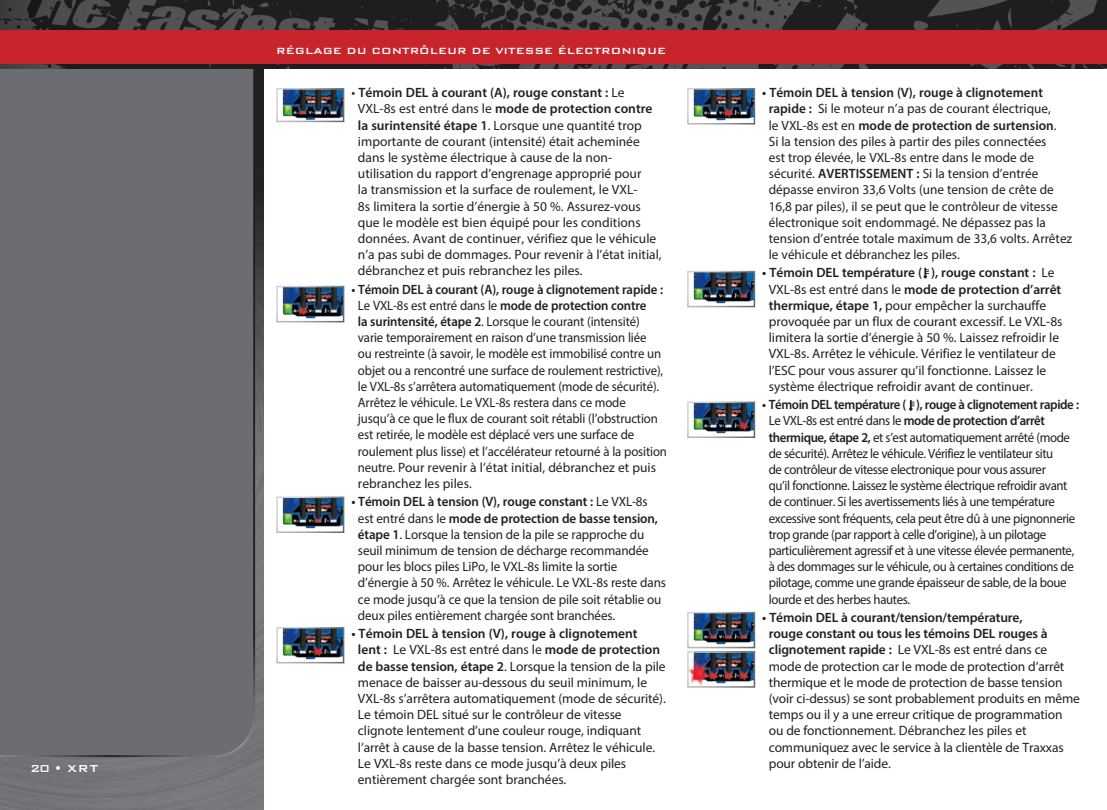
<style>
.page{position:relative;width:1107px;height:810px;background:#fff}
.page>*{position:absolute;margin:0;border:0;box-sizing:border-box;transform-origin:0 0}
.t1{font:13.5px/16.2px "Myriad Pro";letter-spacing:-.01em;color:#231f20}
.t2{font:13.5px/16.2px "Myriad Pro";letter-spacing:-.03em;color:#231f20;scale:.95 1}
.t3{font:13.5px/16.2px "Myriad Pro";letter-spacing:-.01em;color:#231f20;scale:.95 1}
.t4{font:13.5px "Bank Gothic Medium BT";color:#fff}
.t5{font:900 expanded 12.15px "Helvetica Neue LT Std";color:#231f20}
.t6{font:12px "Bank Gothic Medium BT";color:#fff}
.s1{font-weight:600}
</style>
<div class="page">
<img style="left:0;top:68px;width:263px;height:742px">
<div style="left:0;top:68px;width:256px;height:690px;background:#6c6d70"></div>
<img style="left:0;top:0;width:1107px;height:68px">
<div style="left:0;top:30px;width:1107px;height:34px;background:#c8242b"></div>
<img style="left:282px;top:91px;width:59px;height:28px">
<div style="left:276px;top:88px;width:68px;height:34px;border:2px solid #fff"></div>
<img style="left:282px;top:289px;width:59px;height:30px">
<div style="left:276px;top:286px;width:68px;height:36px;border:2px solid #fff"></div>
<img style="left:282px;top:500px;width:59px;height:29px">
<div style="left:276px;top:497px;width:68px;height:36px;border:2px solid #fff"></div>
<img style="left:693px;top:91px;width:59px;height:30px">
<div style="left:687px;top:88px;width:68px;height:37px;border:2px solid #fff"></div>
<img style="left:282px;top:630px;width:59px;height:30px">
<div style="left:276px;top:627px;width:68px;height:36px;border:2px solid #fff"></div>
<img style="left:693px;top:274px;width:59px;height:30px">
<div style="left:687px;top:271px;width:68px;height:36px;border:2px solid #fff"></div>
<img style="left:693px;top:405px;width:59px;height:29px">
<div style="left:687px;top:402px;width:68px;height:36px;border:2px solid #fff"></div>
<img style="left:693px;top:615px;width:59px;height:30px">
<div style="left:687px;top:612px;width:68px;height:36px;border:2px solid #fff"></div>
<img style="left:690px;top:654px;width:62px;height:31px">
<div style="left:687px;top:651px;width:68px;height:37px;border:2px solid #fff"></div>
<svg style="left:924px;top:268px;width:5px;height:10px"></svg>
<svg style="left:909px;top:400px;width:6px;height:11px"></svg>
<p class="t4" style="left:30px;top:761px;width:70px">20 • XRT</p>
<p class="t6" style="left:276px;top:44px;width:391px">RÉGLAGE DU CONTRÔLEUR DE VITESSE ÉLECTRONIQUE</p>
<p class="t1" style="left:358px;top:84px;width:305px;text-indent:-6px">• <span class="s1">Témoin DEL à courant (A), rouge constant :</span> Le VXL-8s est entré dans le <span class="s1">mode de protection contre la surintensité étape 1</span>. Lorsque une quantité trop importante de courant (intensité) était acheminée dans le système électrique à cause de la non&shy;utilisation du rapport d’engrenage approprié pour<br>la transmission et la surface de roulement, le VXL-<br>8s limitera la sortie d’énergie à 50 %. Assurez-vous que le modèle est bien équipé pour les conditions données. Avant de continuer, vérifiez que le véhicule n’a pas subi de dommages. Pour revenir à l’état initial, débranchez et puis rebranchez les piles.</p>
<p class="t3" style="left:358px;top:281px;width:327px;text-indent:-6px"><span class="s1">• Témoin DEL à courant (A), rouge à clignotement rapide :<br></span>Le VXL-8s est entré dans le <span class="s1">mode de protection contre<br>la surintensité, étape 2</span>. Lorsque le courant (intensité) varie temporairement en raison d’une transmission liée<br>ou restreinte (à savoir, le modèle est immobilisé contre un objet ou a rencontré une surface de roulement restrictive), le VXL-8s s’arrêtera automatiquement (mode de sécurité).<br>Arrêtez le véhicule. Le VXL-8s restera dans ce mode<br>jusqu’à ce que le flux de courant soit rétabli (l’obstruction est retirée, le modèle est déplacé vers une surface de roulement plus lisse) et l’accélérateur retourné à la position neutre. Pour revenir à l’état initial, débranchez et puis rebranchez les piles.</p>
<p class="t1" style="left:358px;top:494px;width:310px;text-indent:-6px"><span class="s1">• Témoin DEL à tension (V), rouge constant :</span> Le VXL-8s est entré dans le <span class="s1">mode de protection de basse tension, étape 1</span>. Lorsque la tension de la pile se rapproche du seuil minimum de tension de décharge recommandée pour les blocs piles LiPo, le VXL-8s limite la sortie d’énergie à 50 %. Arrêtez le véhicule. Le VXL-8s reste dans ce mode jusqu’à ce que la tension de pile soit rétablie ou deux piles entièrement chargée sont branchées.</p>
<p class="t1" style="left:358px;top:625px;width:309px;text-indent:-6px"><span class="s1">• Témoin DEL à tension (V), rouge à clignotement<br>lent :</span> Le VXL-8s est entré dans le <span class="s1">mode de protection de basse tension, étape 2</span>. Lorsque la tension de la pile menace de baisser au-dessous du seuil minimum, le VXL-8s s’arrêtera automatiquement (mode de sécurité).<br>Le témoin DEL situé sur le contrôleur de vitesse clignote lentement d’une couleur rouge, indiquant l’arrêt à cause de la basse tension. Arrêtez le véhicule.<br>Le VXL-8s reste dans ce mode jusqu’à deux piles entièrement chargée sont branchées.</p>
<p class="t1" style="left:769px;top:84px;width:305px;text-indent:-6px"><span class="s1">• Témoin DEL à tension (V), rouge à clignotement rapide :</span> Si le moteur n’a pas de courant électrique,<br>le VXL-8s est en <span class="s1">mode de protection de surtension</span>.<br>Si la tension des piles à partir des piles connectées<br>est trop élevée, le VXL-8s entre dans le mode de sécurité. <span class="s1">AVERTISSEMENT :</span> Si la tension d’entrée dépasse environ 33,6 Volts (une tension de crête de 16,8 par piles), il se peut que le contrôleur de vitesse électronique soit endommagé. Ne dépassez pas la tension d’entrée totale maximum de 33,6 volts. Arrêtez le véhicule et débranchez les piles.</p>
<p class="t1" style="left:769px;top:265px;width:295px;text-indent:-6px"><span class="s1">• Témoin DEL température ( ), rouge constant :</span> Le VXL-8s est entré dans le <span class="s1">mode de protection d’arrêt thermique, étape 1,</span> pour empêcher la surchauffe provoquée par un flux de courant excessif. Le VXL-8s limitera la sortie d’énergie à 50 %. Laissez refroidir le VXL-8s. Arrêtez le véhicule. Vérifiez le ventilateur de l’ESC pour vous assurer qu’il fonctionne. Laissez le système électrique refroidir avant de continuer.</p>
<p class="t2" style="left:769px;top:396px;width:328px;text-indent:-6px"><span class="s1">• Témoin DEL température ( ), rouge à clignotement rapide :<br></span>Le VXL-8s est entré dans le <span class="s1">mode de protection d’arrêt thermique, étape 2,</span> et s’est automatiquement arrêté (mode de sécurité). Arrêtez le véhicule. Vérifiez le ventilateur situ<br>de contrôleur de vitesse electronique pour vous assurer<br>qu’il fonctionne. Laissez le système électrique refroidir avant de continuer. Si les avertissements liés à une température excessive sont fréquents, cela peut être dû à une pignonnerie trop grande (par rapport à celle d’origine), à un pilotage particulièrement agressif et à une vitesse élevée permanente, à des dommages sur le véhicule, ou à certaines conditions de pilotage, comme une grande épaisseur de sable, de la boue lourde et des herbes hautes.</p>
<p class="t1" style="left:769px;top:609px;width:313px;text-indent:-6px"><span class="s1">• Témoin DEL à courant/tension/température,<br>rouge constant ou tous les témoins DEL rouges à clignotement rapide :</span> Le VXL-8s est entré dans ce mode de protection car le mode de protection d’arrêt thermique et le mode de protection de basse tension (voir ci-dessus) se sont probablement produits en même temps ou il y a une erreur critique de programmation ou de fonctionnement. Débranchez les piles et communiquez avec le service à la clientèle de Traxxas pour obtenir de l’aide.</p>
<p class="t5" style="left:886px;top:264px;width:30px">A V</p>
<p class="t5" style="left:872px;top:397px;width:30px">A V</p>
</div>
